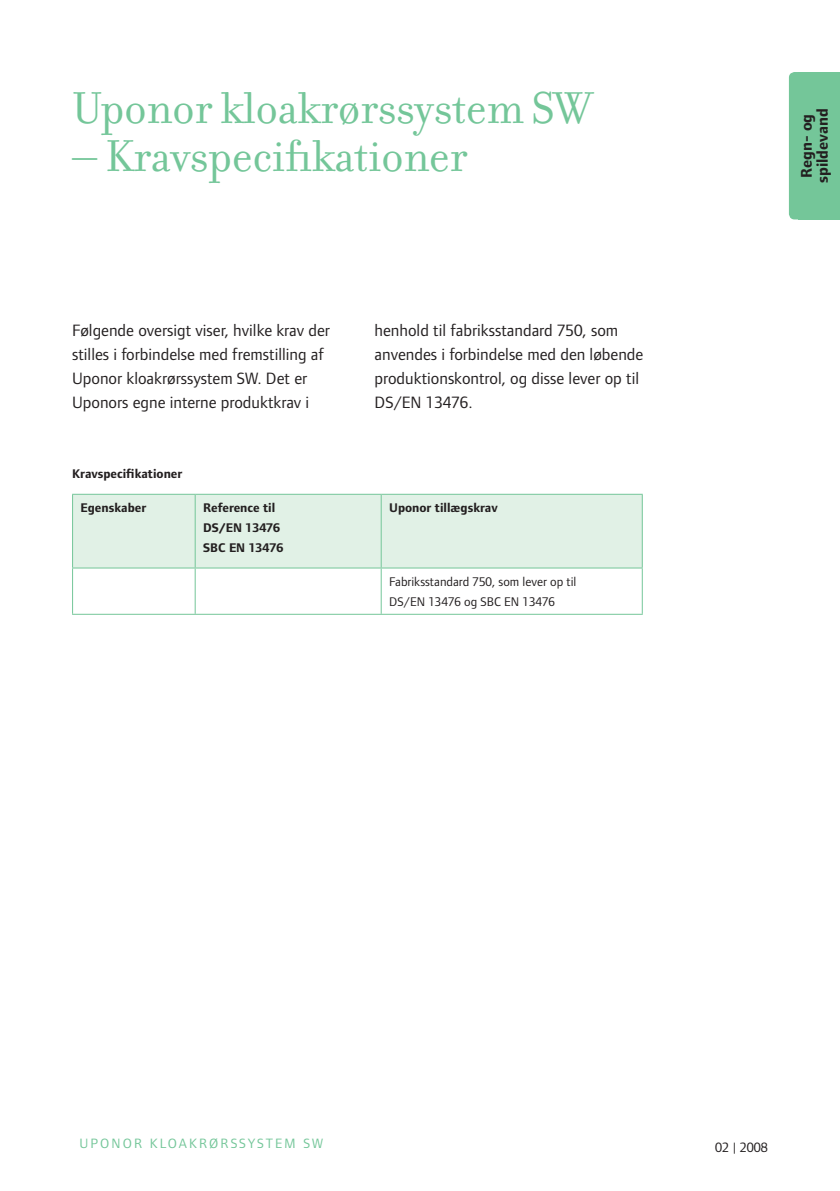
<style>
.page{position:relative;width:840px;height:1191px;background:#fff}
.page>*{position:absolute;margin:0;border:0;box-sizing:border-box;transform-origin:0 0}
.t1{font:48px "Filosofia OT";letter-spacing:-.01em;color:#74c699}
.t2{font:17px/24px "Foundry Form Sans";color:#231f20}
.t3{font:700 16px/16px "Foundry Form Sans";color:#231f20;text-align:center}
.t4{font:14px "Foundry Form Sans";letter-spacing:.15em;color:#74c699}
.t5{font:14px "Foundry Form Sans";color:#231f20}
.t6{font:700 13px/20px "Foundry Form Sans";color:#231f20}
.t7{font:13px/20px "Foundry Form Sans";color:#231f20}
</style>
<div class="page">
<div style="left:73px;top:495px;width:568px;height:72px;background:#e1f1e6"></div>
<hr style="left:72px;top:494px;width:123px;height:1px;background:#74c699">
<hr style="left:72px;top:495px;width:1px;height:72px;background:#74c699">
<hr style="left:195px;top:494px;width:186px;height:1px;background:#74c699">
<hr style="left:194px;top:495px;width:1px;height:72px;background:#74c699">
<hr style="left:381px;top:494px;width:261px;height:1px;background:#74c699">
<hr style="left:380px;top:495px;width:1px;height:72px;background:#74c699">
<hr style="left:641px;top:495px;width:1px;height:72px;background:#74c699">
<hr style="left:72px;top:567px;width:123px;height:1px;background:#74c699">
<hr style="left:72px;top:568px;width:1px;height:46px;background:#74c699">
<hr style="left:195px;top:567px;width:186px;height:1px;background:#74c699">
<hr style="left:194px;top:568px;width:1px;height:46px;background:#74c699">
<hr style="left:381px;top:567px;width:261px;height:1px;background:#74c699">
<hr style="left:380px;top:568px;width:1px;height:46px;background:#74c699">
<hr style="left:641px;top:568px;width:1px;height:46px;background:#74c699">
<hr style="left:72px;top:614px;width:570px;height:1px;background:#74c699">
<div style="left:788px;top:72px;width:51px;height:147px;background:#74c699;border-radius:6px"></div>
<div style="left:798px;top:72px;width:41px;height:147px;background:#74c699"></div>
<h1 class="t1" style="left:72px;top:88px;width:521px">Uponor kloakrørssystem SW</h1>
<h1 class="t1" style="left:72px;top:136px;width:397px">– Kravspecifikationer</h1>
<p class="t2" style="left:72px;top:320px;width:259px">Følgende oversigt viser, hvilke krav der stilles i forbindelse med fremstilling af Uponor kloakrørssystem SW. Det er Uponors egne interne produktkrav i</p>
<p class="t6" style="left:72px;top:465px;width:112px">Kravspecifikationer</p>
<p class="t2" style="left:374px;top:320px;width:270px">henhold til fabriksstandard 750, som anvendes i forbindelse med den løbende produktionskontrol, og disse lever op til DS/EN 13476.</p>
<p class="t6" style="left:80px;top:499px;width:67px">Egenskaber</p>
<p class="t6" style="left:203px;top:499px;width:81px">Reference til<br>DS/EN 13476<br>SBC EN 13476</p>
<p class="t6" style="left:389px;top:499px;width:110px">Uponor tillægskrav</p>
<p class="t7" style="left:389px;top:573px;width:189px">Fabriksstandard 750, som lever op til<br>DS/EN 13476 og SBC EN 13476</p>
<p class="t3" style="left:799px;top:183px;width:76px;rotate:-90deg">Regn- og spildevand</p>
<p class="t4" style="left:79px;top:1137px;width:245px">UPONOR KLOAKRØRSSYSTEM SW</p>
<p class="t5" style="left:714px;top:1142px;width:54px">02 | 2008</p>
</div>
